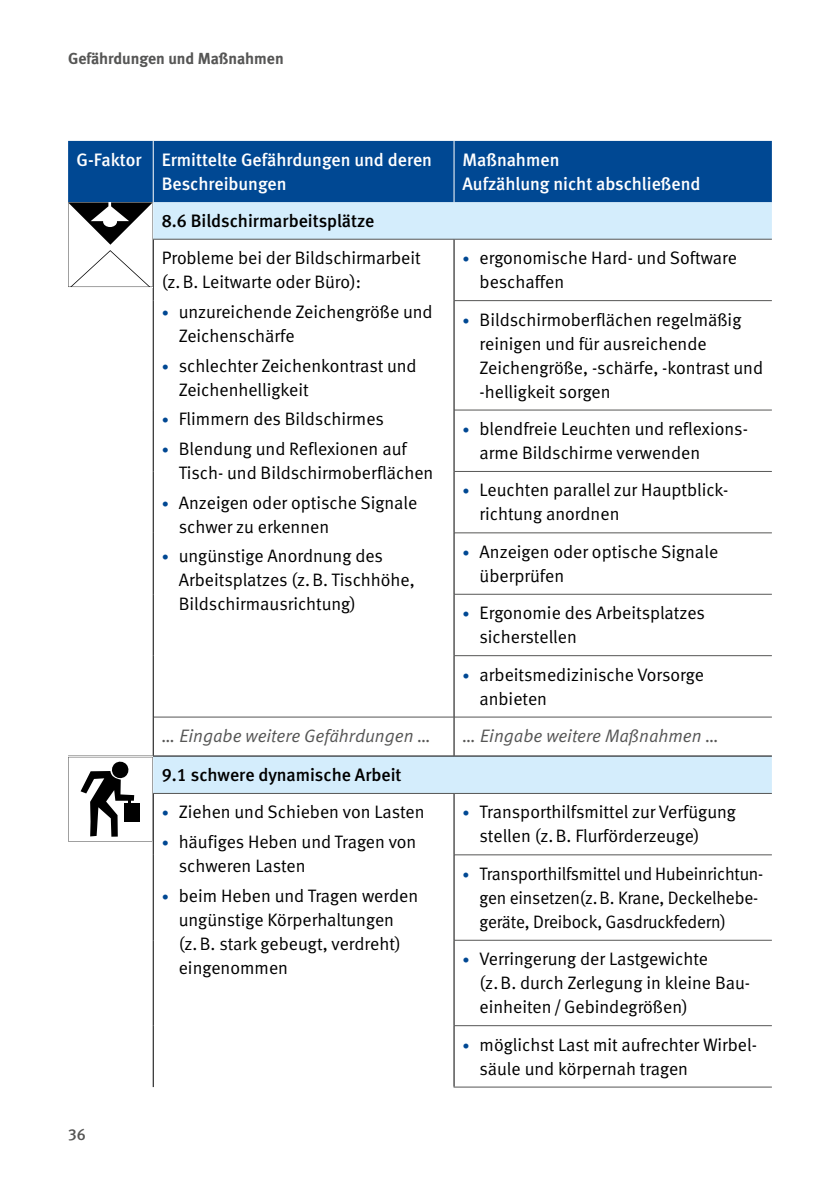
<style>
.page{position:relative;width:840px;height:1191px;background:#fff}
.page>*{position:absolute;margin:0;border:0;box-sizing:border-box;transform-origin:0 0}
.Tabellen_und_Graphen_TI{font:18px/24px "DGUV Meta";color:#000}
.t1{font:500 18px/24px "DGUV Meta";color:#fff}
.Tabellen_und_Graphen_TI_grau_kursiv{font:italic 18px "DGUV Meta";color:#565655}
.Tabellen_und_Graphen_TI_medium{font:500 18px "DGUV Meta";color:#000}
.t2{font:700 16px "DGUV Meta";color:#565655}
.t3{font:500 16px "DGUV Meta";color:#565655}
.s1{font-size:14px;color:#004893}
</style>
<div class="page">
<div style="left:68px;top:141px;width:703px;height:61px;background:#004893"></div>
<svg style="left:153px;top:202px;width:618px;height:591px"></svg>
<hr style="left:153px;top:141px;width:1px;height:61px;background:#fff">
<hr style="left:453px;top:141px;width:1px;height:61px;background:#fff">
<hr style="left:454px;top:300px;width:317px;height:1px;background:#565655">
<hr style="left:454px;top:409px;width:317px;height:1px;background:#565655">
<hr style="left:454px;top:471px;width:317px;height:1px;background:#565655">
<hr style="left:454px;top:532px;width:317px;height:1px;background:#565655">
<hr style="left:454px;top:594px;width:317px;height:1px;background:#565655">
<hr style="left:454px;top:655px;width:317px;height:1px;background:#565655">
<hr style="left:454px;top:854px;width:317px;height:1px;background:#565655">
<hr style="left:454px;top:939px;width:317px;height:1px;background:#565655">
<hr style="left:454px;top:1025px;width:317px;height:1px;background:#565655">
<hr style="left:153px;top:239px;width:301px;height:1px;background:#565655">
<hr style="left:154px;top:716px;width:299px;height:1px;background:#565655">
<hr style="left:68px;top:755px;width:85px;height:1px;background:#565655">
<hr style="left:454px;top:239px;width:317px;height:1px;background:#565655">
<hr style="left:454px;top:716px;width:317px;height:1px;background:#565655">
<hr style="left:153px;top:793px;width:301px;height:1px;background:#565655">
<hr style="left:454px;top:793px;width:317px;height:1px;background:#565655">
<hr style="left:453px;top:1086px;width:318px;height:1px;background:#565655">
<hr style="left:153px;top:240px;width:1px;height:61px;background:#000">
<hr style="left:153px;top:301px;width:1px;height:109px;background:#000">
<hr style="left:453px;top:240px;width:1px;height:61px;background:#000">
<hr style="left:453px;top:301px;width:1px;height:109px;background:#000">
<hr style="left:153px;top:410px;width:1px;height:61px;background:#000">
<hr style="left:453px;top:410px;width:1px;height:61px;background:#000">
<hr style="left:153px;top:471px;width:1px;height:62px;background:#000">
<hr style="left:453px;top:471px;width:1px;height:62px;background:#000">
<hr style="left:153px;top:533px;width:1px;height:61px;background:#000">
<hr style="left:453px;top:533px;width:1px;height:61px;background:#000">
<hr style="left:153px;top:594px;width:1px;height:61px;background:#000">
<hr style="left:453px;top:594px;width:1px;height:61px;background:#000">
<hr style="left:153px;top:655px;width:1px;height:62px;background:#000">
<hr style="left:453px;top:655px;width:1px;height:62px;background:#000">
<hr style="left:153px;top:717px;width:1px;height:38px;background:#000">
<hr style="left:453px;top:717px;width:1px;height:38px;background:#000">
<hr style="left:153px;top:755px;width:301px;height:1px;background:#000">
<hr style="left:454px;top:755px;width:317px;height:1px;background:#000">
<hr style="left:153px;top:794px;width:1px;height:61px;background:#000">
<hr style="left:453px;top:794px;width:1px;height:61px;background:#000">
<hr style="left:153px;top:855px;width:1px;height:85px;background:#000">
<hr style="left:453px;top:855px;width:1px;height:85px;background:#000">
<hr style="left:153px;top:940px;width:1px;height:85px;background:#000">
<hr style="left:453px;top:940px;width:1px;height:85px;background:#000">
<hr style="left:153px;top:1025px;width:1px;height:62px;background:#000">
<hr style="left:453px;top:1025px;width:1px;height:61px;background:#000">
<svg style="left:68px;top:202px;width:85px;height:85px"></svg>
<svg style="left:68px;top:756px;width:85px;height:86px"></svg>
<svg style="left:68px;top:757px;width:85px;height:84px"></svg>
<p class="t2" style="left:68px;top:49px;width:217px">Gefährdungen und Maßnahmen</p>
<p class="t1" style="left:162px;top:148px;width:272px;text-indent:-85px">G-Faktor Ermittelte Gefährdungen und deren<br>Beschreibungen</p>
<p class="t1" style="left:462px;top:148px;width:239px">Maßnahmen<br>Aufzählung nicht abschließend</p>
<p class="Tabellen_und_Graphen_TI_medium" style="left:162px;top:210px;width:214px">8.6 Bildschirmarbeitsplätze</p>
<p class="Tabellen_und_Graphen_TI" style="left:162px;top:246px;width:260px">Probleme bei der Bildschirmarbeit (z.B. Leitwarte oder Büro):</p>
<p class="Tabellen_und_Graphen_TI" style="left:179px;top:300px;width:255px;text-indent:-17px"><span class="s1">•</span> unzureichende Zeichengröße und<br>Zeichenschärfe</p>
<p class="Tabellen_und_Graphen_TI" style="left:179px;top:354px;width:239px;text-indent:-17px"><span class="s1">•</span> schlechter Zeichenkontrast und<br>Zeichenhelligkeit</p>
<p class="Tabellen_und_Graphen_TI" style="left:162px;top:407px;width:224px"><span class="s1">•</span> Flimmern des Bildschirmes</p>
<p class="Tabellen_und_Graphen_TI" style="left:179px;top:437px;width:256px;text-indent:-17px"><span class="s1">•</span> Blendung und Reflexionen auf<br>Tisch- und Bildschirmoberflächen</p>
<p class="Tabellen_und_Graphen_TI" style="left:179px;top:491px;width:240px;text-indent:-17px"><span class="s1">•</span> Anzeigen oder optische Signale schwer zu erkennen</p>
<p class="Tabellen_und_Graphen_TI" style="left:179px;top:544px;width:237px;text-indent:-17px"><span class="s1">•</span> ungünstige Anordnung des<br>Arbeitsplatzes (z.B. Tischhöhe,<br>Bildschirmausrichtung)</p>
<p class="Tabellen_und_Graphen_TI" style="left:479px;top:246px;width:259px;text-indent:-17px"><span class="s1">•</span> ergonomische Hard- und Software beschaffen</p>
<p class="Tabellen_und_Graphen_TI" style="left:479px;top:308px;width:285px;text-indent:-17px"><span class="s1">•</span> Bildschirmoberflächen regelmäßig reinigen und für ausreichende<br>Zeichengröße, -schärfe, -kontrast und -helligkeit sorgen</p>
<p class="Tabellen_und_Graphen_TI" style="left:479px;top:417px;width:268px;text-indent:-17px"><span class="s1">•</span> blendfreie Leuchten und reflexions&shy;arme Bildschirme verwenden</p>
<p class="Tabellen_und_Graphen_TI" style="left:479px;top:478px;width:248px;text-indent:-17px"><span class="s1">•</span> Leuchten parallel zur Hauptblick&shy;richtung anordnen</p>
<p class="Tabellen_und_Graphen_TI" style="left:479px;top:540px;width:240px;text-indent:-17px"><span class="s1">•</span> Anzeigen oder optische Signale überprüfen</p>
<p class="Tabellen_und_Graphen_TI" style="left:479px;top:601px;width:227px;text-indent:-17px"><span class="s1">•</span> Ergonomie des Arbeitsplatzes sicherstellen</p>
<p class="Tabellen_und_Graphen_TI" style="left:479px;top:663px;width:226px;text-indent:-17px"><span class="s1">•</span> arbeitsmedizinische Vorsorge anbieten</p>
<p class="t3" style="left:68px;top:1124px;width:19px">36</p>
<p class="Tabellen_und_Graphen_TI_grau_kursiv" style="left:162px;top:725px;width:271px">… Eingabe weitere Gefährdungen …</p>
<p class="Tabellen_und_Graphen_TI_grau_kursiv" style="left:462px;top:725px;width:258px">… Eingabe weitere Maßnahmen …</p>
<p class="Tabellen_und_Graphen_TI_medium" style="left:162px;top:764px;width:241px">9.1 schwere dynamische Arbeit</p>
<p class="Tabellen_und_Graphen_TI" style="left:162px;top:800px;width:264px"><span class="s1">•</span> Ziehen und Schieben von Lasten</p>
<p class="Tabellen_und_Graphen_TI" style="left:179px;top:830px;width:239px;text-indent:-17px"><span class="s1">•</span> häufiges Heben und Tragen von schweren Lasten</p>
<p class="Tabellen_und_Graphen_TI" style="left:179px;top:884px;width:241px;text-indent:-17px"><span class="s1">•</span> beim Heben und Tragen werden ungünstige Körperhaltungen (z.B. stark gebeugt, verdreht) eingenommen</p>
<p class="Tabellen_und_Graphen_TI" style="left:479px;top:800px;width:258px;text-indent:-17px"><span class="s1">•</span> Transporthilfsmittel zur Verfügung stellen (z.B. Flurförderzeuge)</p>
<p class="Tabellen_und_Graphen_TI" style="left:479px;top:862px;width:285px;text-indent:-17px"><span class="s1">•</span> Transporthilfsmittel und Hubeinrichtun&shy;gen einsetzen(z.B. Krane, Deckelhebe&shy;geräte, Dreibock, Gasdruckfedern)</p>
<p class="Tabellen_und_Graphen_TI" style="left:479px;top:947px;width:270px;text-indent:-17px"><span class="s1">•</span> Verringerung der Lastgewichte (z.B. durch Zerlegung in kleine Bau&shy;einheiten/Gebindegrößen)</p>
<p class="Tabellen_und_Graphen_TI" style="left:479px;top:1032px;width:279px;text-indent:-17px"><span class="s1">•</span> möglichst Last mit aufrechter Wirbel&shy;säule und körpernah tragen</p>
</div>
